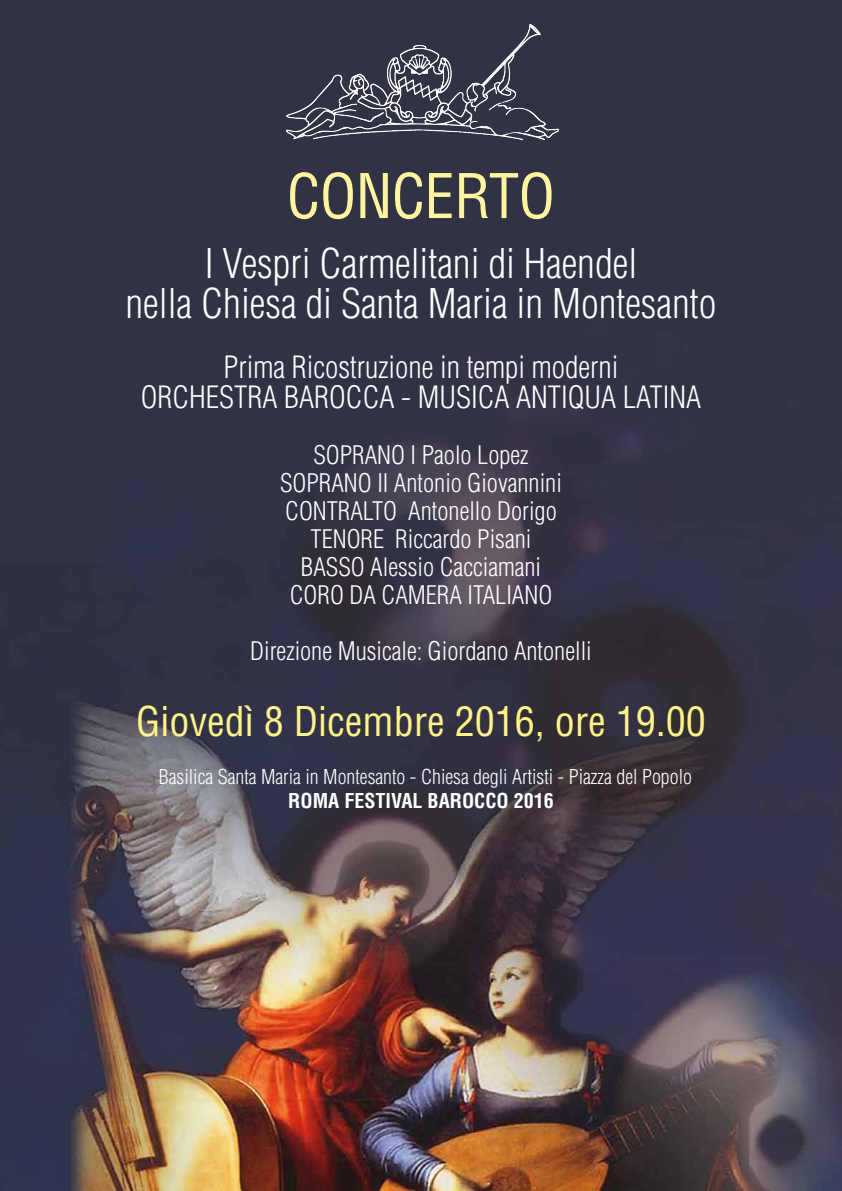
<style>
.page{position:relative;width:842px;height:1191px;background:#fff}
.page>*{position:absolute;margin:0;border:0;box-sizing:border-box;transform-origin:0 0}
.t1{font:condensed 60px "Helvetica";letter-spacing:-.01em;color:#fff59b}
.t2{font:300 condensed 40px/40px "Helvetica";color:#fff;text-align:center}
.t3{font:condensed 40px "Helvetica";color:#fff381}
.t4{font:300 condensed 30px/30px "Helvetica";color:#fff;text-align:center}
.t5{font:300 condensed 25px/28px "Helvetica";color:#fff;text-align:center}
.t6{font:300 condensed 20px "Helvetica";color:#fff}
.t7{font:700 condensed 20px "Helvetica";color:#fff}
</style>
<div class="page">
<img style="left:0;top:0;width:842px;height:1191px">
<img style="left:269px;top:13px;width:305px;height:140px">
<h1 class="t1" style="left:287px;top:159px;width:270px">CONCERTO</h1>
<h2 class="t2" style="left:126px;top:243px;width:592px">I Vespri Carmelitani di Haendel<br>nella Chiesa di Santa Maria in Montesanto</h2>
<p class="t4" style="left:141px;top:352px;width:562px">Prima Ricostruzione in tempi moderni<br>ORCHESTRA BAROCCA - MUSICA ANTIQUA LATINA</p>
<p class="t5" style="left:280px;top:441px;width:283px">SOPRANO I Paolo Lopez<br>SOPRANO II Antonio Giovannini<br>CONTRALTO Antonello Dorigo<br>TENORE Riccardo Pisani<br>BASSO Alessio Cacciamani<br>CORO DA CAMERA ITALIANO</p>
<p class="t5" style="left:250px;top:637px;width:343px">Direzione Musicale: Giordano Antonelli</p>
<h2 class="t3" style="left:136px;top:696px;width:571px">Giovedì 8 Dicembre 2016, ore 19.00</h2>
<p class="t6" style="left:159px;top:764px;width:535px">Basilica Santa Maria in Montesanto - Chiesa degli Artisti - Piazza del Popolo</p>
<p class="t7" style="left:288px;top:788px;width:76px">ROMA FESTI</p>
<p class="t7" style="left:391px;top:788px;width:72px">VAL BAROCCO</p>
<p class="t7" style="left:514px;top:788px;width:41px">2016</p>
</div>
